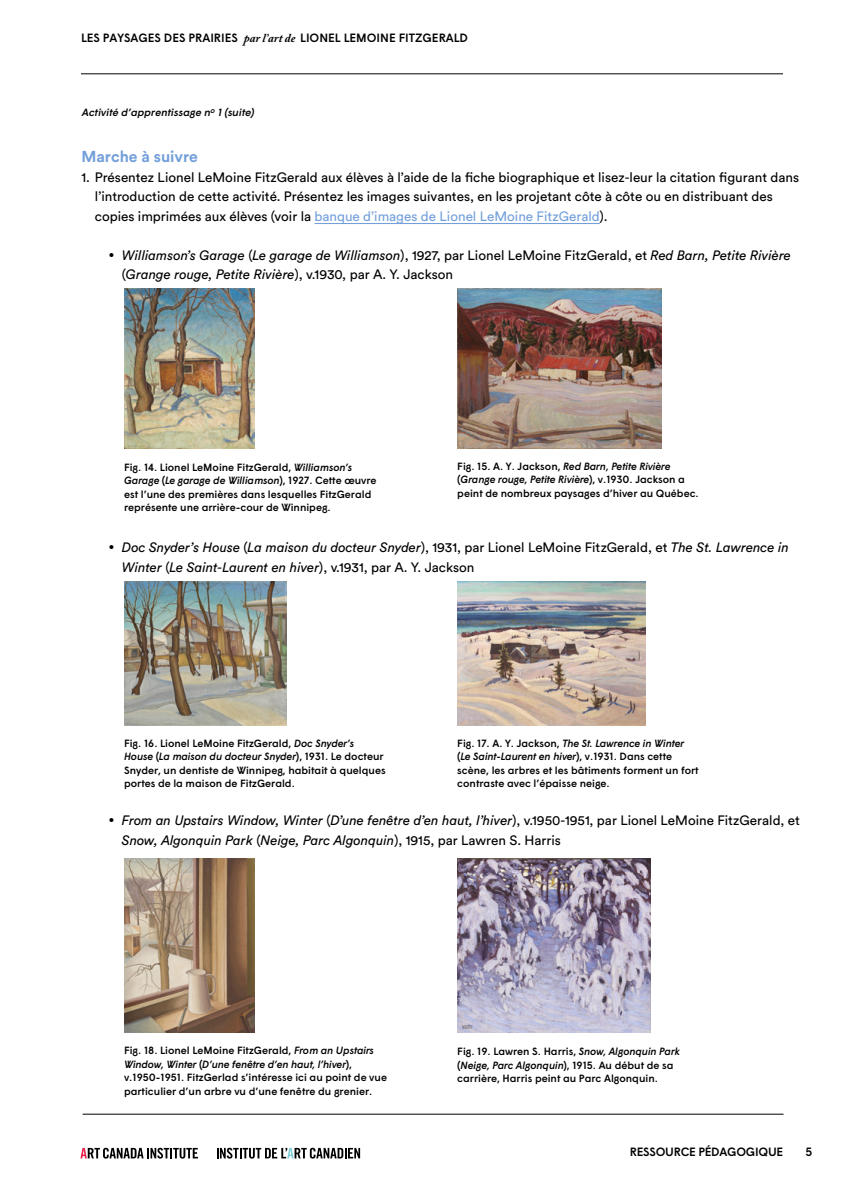
<style>
.page{position:relative;width:864px;height:1188px;background:#fff}
.page>*{position:absolute;margin:0;border:0;box-sizing:border-box;transform-origin:0 0}
.Sub_Heading{font:700 15.75px "Circular Std";color:#73a0da}
.t1{font:13.5px/19.5px "Circular Std Book Italic";color:#000}
.t2{font:13.5px/19.5px "Circular Std";color:#000}
.t3{font:500 12px "Wigrum";color:#000}
.t4{font:500 12px "Wigrum";letter-spacing:-.02em;color:#000}
.t5{font:500 10.5px/13.5px "Wigrum";color:#000}
.Continued{font:italic 500 10.5px "Wigrum";color:#000}
.s1{font-family:"Adobe Caslon Pro";font-weight:700;font-style:italic}
.s2{color:#73a0da}
.s3{font-family:"Circular Std"}
.s4{font-style:italic}
</style>
<div class="page">
<hr style="left:81px;top:73px;width:702px;height:1px;background:#000">
<hr style="left:315px;top:223px;width:285px;height:1px;background:#73a0da">
<img style="left:124px;top:581px;width:163px;height:145px">
<img style="left:124px;top:288px;width:131px;height:160px">
<img style="left:457px;top:858px;width:193px;height:175px">
<img style="left:458px;top:288px;width:203px;height:160px">
<img style="left:124px;top:858px;width:131px;height:175px">
<img style="left:458px;top:581px;width:188px;height:145px">
<svg style="left:80px;top:1148px;width:118px;height:11px"></svg>
<svg style="left:217px;top:1148px;width:143px;height:11px"></svg>
<hr style="left:83px;top:1114px;width:701px;height:1px;background:#000">
<p class="t3" style="left:81px;top:28px;width:388px">LES PAYSAGES DES PRAIRIES <span class="s1">par l’art de</span> LIONEL LEMOINE FITZGERALD</p>
<p class="Continued" style="left:81px;top:104px;width:174px">Activité d’apprentissage n<sup>o</sup> 1(suite)</p>
<p class="Sub_Heading" style="left:81px;top:147px;width:118px">Marche à suivre</p>
<p class="t2" style="left:95px;top:167px;width:706px;text-indent:-14px">1. Présentez Lionel LeMoine FitzGerald aux élèves à l’aide de la fiche biographique et lisez-leur la citation figurant dans l’introduction de cette activité. Présentez les images suivantes, en les projetant côte à côte ou en distribuant des copies imprimées aux élèves (voir la <span class="s2">banque d’images de Lionel LeMoine FitzGerald</span>).</p>
<p class="t1" style="left:122px;top:245px;width:671px;text-indent:-14px">• Williamson’s Garage <span class="s3">(</span>Le garage de Williamson<span class="s3">), 1927, par Lionel LeMoine FitzGerald, et</span> Red Barn, Petite Rivière <span class="s3">(</span>Grange rouge, Petite Rivière<span class="s3">), v.1930, par A. Y. Jackson</span></p>
<p class="t5" style="left:124px;top:459px;width:254px">Fig. 14. Lionel LeMoine FitzGerald, <span class="s4">Williamson’s Garage</span> (<span class="s4">Le garage de Williamson</span>), 1927. Cette œuvre est l’une des premières dans lesquelles FitzGerald représente une arrière-cour de Winnipeg.</p>
<p class="t5" style="left:457px;top:458px;width:243px">Fig. 15. A. Y. Jackson, <span class="s4">Red Barn, Petite Rivière </span>(<span class="s4">Grange rouge, Petite Rivière</span>), v.1930. Jackson a peint de nombreux paysages d’hiver au Québec.</p>
<p class="t1" style="left:122px;top:538px;width:669px;text-indent:-14px">• Doc Snyder’s House <span class="s3">(</span>La maison du docteur Snyder<span class="s3">), 1931, par Lionel LeMoine FitzGerald, et</span> The St. Lawrence in<br>Winter <span class="s3">(</span>Le Saint-Laurent en hiver<span class="s3">), v.1931, par A. Y. Jackson</span></p>
<p class="t5" style="left:124px;top:736px;width:263px">Fig. 16. Lionel LeMoine FitzGerald, <span class="s4">Doc Snyder’s House</span> (<span class="s4">La maison du docteur Snyder</span>), 1931. Le docteur Snyder, un dentiste de Winnipeg, habitait à quelques portes de la maison de FitzGerald.</p>
<p class="t5" style="left:457px;top:736px;width:243px">Fig. 17. A. Y. Jackson, <span class="s4">The St. Lawrence in Winter </span>(<span class="s4">Le Saint-Laurent en hiver</span>), v.1931. Dans cette scène, les arbres et les bâtiments forment un fort contraste avec l’épaisse neige.</p>
<p class="t1" style="left:122px;top:811px;width:680px;text-indent:-14px">• From an Upstairs Window, Winter <span class="s3">(</span>D’une fenêtre d’en haut, l’hiver<span class="s3">), v.1950-1951, par Lionel LeMoine FitzGerald, et<br></span>Snow, Algonquin Park <span class="s3">(</span>Neige, Parc Algonquin<span class="s3">), 1915, par Lawren S. Harris</span></p>
<p class="t5" style="left:124px;top:1043px;width:265px">Fig. 18. Lionel LeMoine FitzGerald, <span class="s4">From an Upstairs Window, Winter</span> (<span class="s4">D’une fenêtre d’en haut, l’hiver</span>), v.1950-1951. FitzGerlad s’intéresse ici au point de vue particulier d’un arbre vu d’une fenêtre du grenier.</p>
<p class="t5" style="left:457px;top:1044px;width:224px">Fig. 19. Lawren S. Harris, <span class="s4">Snow, Algonquin Park </span>(<span class="s4">Neige, Parc Algonquin</span>), 1915. Au début de sa carrière, Harris peint au Parc Algonquin.</p>
<p class="t4" style="left:630px;top:1143px;width:155px">RESSOURCE PÉDAGOGIQUE</p>
<p class="t3" style="left:805px;top:1143px;width:8px">5</p>
</div>
